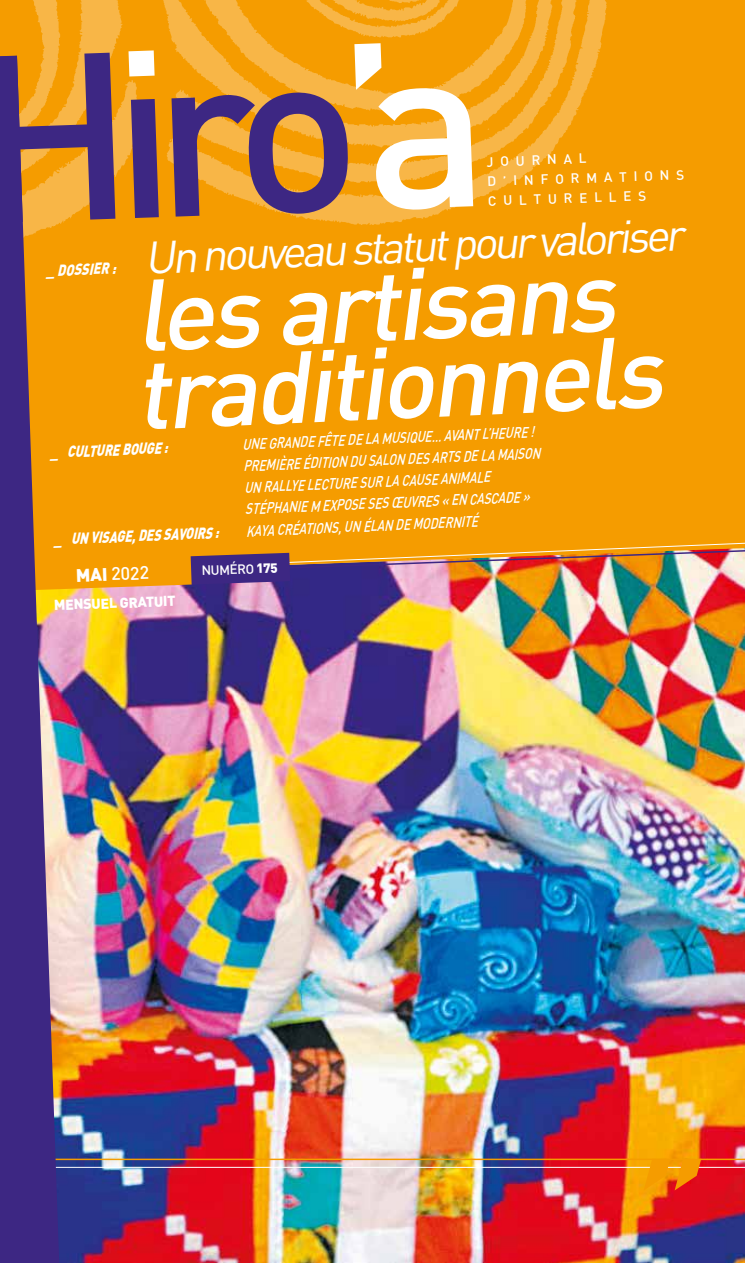
<style>
.page{position:relative;width:745px;height:1263px;background:#fff}
.page>*{position:absolute;margin:0;border:0;box-sizing:border-box;transform-origin:0 0}
.t1{font:italic 500 100.2px/78px "DIN";color:#fff}
.t2{font:italic 45px "DIN";color:#fff}
.t3{font:500 18px "DIN";color:#fff}
.t4{font:italic 900 15.75px "DIN";color:#fff;scale:.79 1}
.t5{font:italic 900 15.75px "DIN";color:#fff;scale:.81 1}
.t6{font:italic 500 15px/21.6px "DIN";color:#fff;scale:.79 1}
.t7{font:900 14.25px "DIN";color:#fff}
.t8{font:500 13.5px/19.6px "DIN";color:#fff}
.t9{font:500 13.35px "DIN";color:#fff}
.s1{font-weight:900}
</style>
<div class="page">
<img style="left:59px;top:590px;width:685px;height:673px">
<div style="left:59px;top:0;width:685px;height:541px;background:#f59c00"></div>
<img style="left:0;top:0;width:622px;height:300px">
<hr style="left:0;top:1158px;width:744px;height:2px;background:#f59c00">
<hr style="left:0;top:1167px;width:744px;height:1px;background:#fff">
<svg style="left:643px;top:1160px;width:57px;height:30px;background:#f18308"></svg>
<img style="left:59px;top:541px;width:685px;height:49px">
<svg style="left:0;top:53px;width:348px;height:170px;background:#b17844"></svg>
<svg style="left:354px;top:43px;width:119px;height:167px"></svg>
<svg style="left:128px;top:50px;width:26px;height:26px"></svg>
<svg style="left:0;top:56px;width:59px;height:1207px;background:#79536b"></svg>
<p class="t8" style="left:486px;top:151px;width:198px;rotate:-2deg">J O U R N A L<br>D ’ I N F O R M A T I O N S<br>C U L T U R E L L E S</p>
<h2 class="t2" style="left:143px;top:232px;width:541px;rotate:-3deg">Un nouveau statut pour valoriser</h2>
<p class="t5" style="left:46px;top:260px;width:87px;rotate:-2deg">_ DOSSIER :</p>
<h1 class="t1" style="left:128px;top:276px;width:529px;rotate:-3deg">les artisans traditionnels</h1>
<p class="t6" style="left:242px;top:432px;width:377px;rotate:-2deg">UNE GRANDE FÊTE DE LA MUSIQUE… AVANT L’HEURE !<br>PREMIÈRE ÉDITION DU SALON DES ARTS DE LA MAISON UN RALLYE LECTURE SUR LA CAUSE ANIMALE STÉPHANIE M EXPOSE SES ŒUVRES « EN CASCADE »</p>
<p class="t4" style="left:50px;top:441px;width:150px;rotate:-2deg">_ CULTURE BOUGE :</p>
<p class="t6" style="left:245px;top:519px;width:294px;rotate:-2deg">KAYA CRÉATIONS, UN ÉLAN DE MODERNITÉ</p>
<p class="t4" style="left:54px;top:528px;width:210px;rotate:-2deg">_ UN VISAGE, DES SAVOIRS :</p>
<p class="t3" style="left:75px;top:564px;width:75px;rotate:-2deg"><span class="s1">MAI</span> 2022</p>
<p class="t9" style="left:201px;top:562px;width:78px;rotate:-2deg">NUMÉRO <span class="s1">175</span></p>
<p class="t7" style="left:54px;top:595px;width:123px;rotate:-2deg">MENSUEL GRATUIT</p>
</div>
